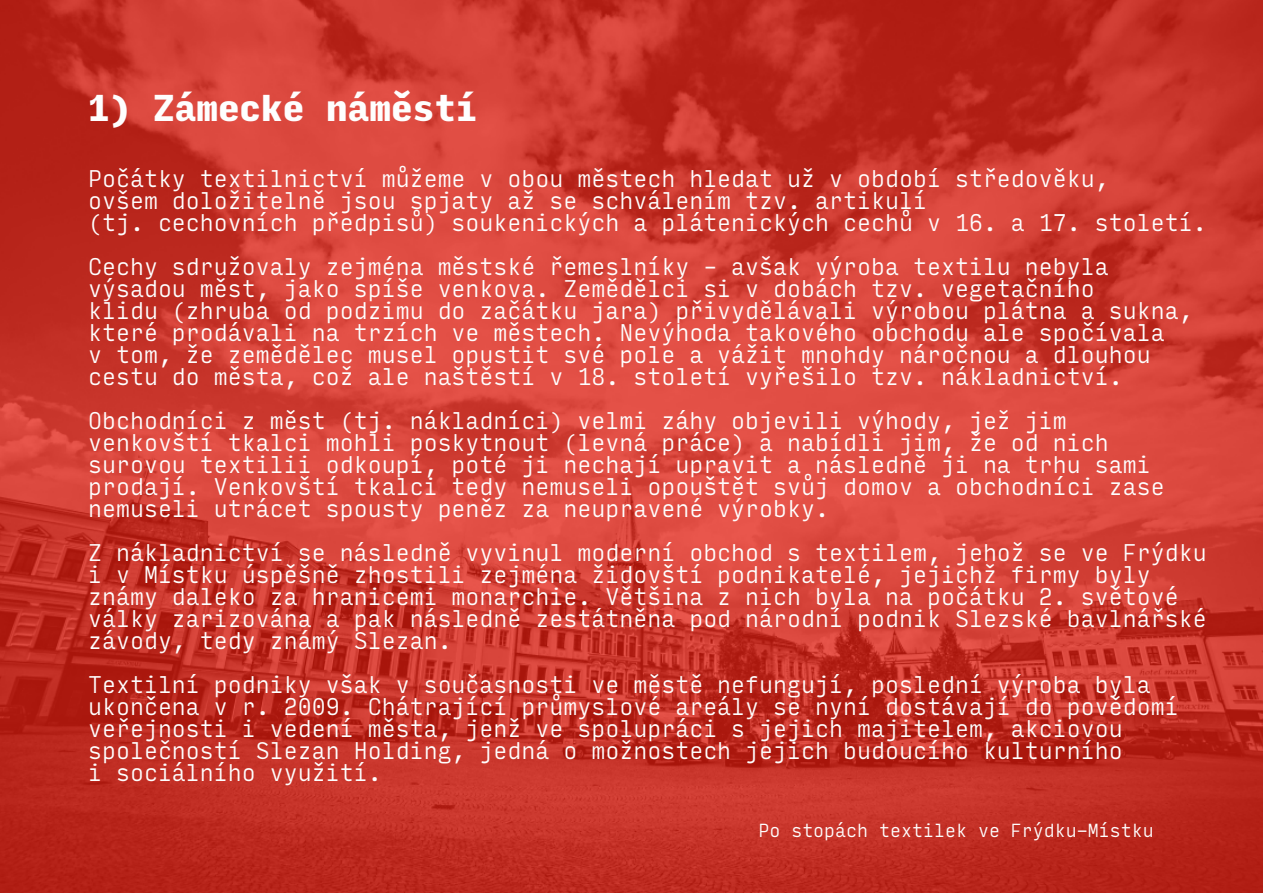
<style>
.page{position:relative;width:1263px;height:893px;background:#fff}
.page>*{position:absolute;margin:0;border:0;box-sizing:border-box;transform-origin:0 0}
.t1{font:900 36px "Input Mono Narrow";color:#fefefe}
.t2{font:300 23.25px/21.9px "Input Mono Narrow";color:#fefefe}
.t3{font:300 18.3px "Input Mono Narrow";color:#fefefe}
</style>
<div class="page">
<img style="left:0;top:0;width:1263px;height:892px">
<h1 class="t1" style="left:88px;top:94px;width:391px">1) Zámecké náměstí</h1>
<p class="t2" style="left:88px;top:170px;width:1120px">Počátky textilnictví můžeme v obou městech hledat už v období středověku,<br>ovšem doložitelně jsou spjaty až se schválením tzv. artikulí<br>(tj. cechovních předpisů) soukenických a plátenických cechů v 16. a 17. století.</p>
<p class="t2" style="left:88px;top:258px;width:1106px">Cechy sdružovaly zejména městské řemeslníky – avšak výroba textilu nebyla výsadou měst, jako spíše venkova. Zemědělci si v dobách tzv. vegetačního<br>klidu (zhruba od podzimu do začátku jara) přivydělávali výrobou plátna a sukna, které prodávali na trzích ve městech. Nevýhoda takového obchodu ale spočívala<br>v tom, že zemědělec musel opustit své pole a vážit mnohdy náročnou a dlouhou cestu do města, což ale naštěstí v 18. století vyřešilo tzv. nákladnictví.</p>
<p class="t2" style="left:88px;top:412px;width:1078px">Obchodníci z měst (tj. nákladníci) velmi záhy objevili výhody, jež jim venkovští tkalci mohli poskytnout (levná práce) a nabídli jim, že od nich surovou textilii odkoupí, poté ji nechají upravit a následně ji na trhu sami prodají. Venkovští tkalci tedy nemuseli opouštět svůj domov a obchodníci zase nemuseli utrácet spousty peněz za neupravené výrobky.</p>
<p class="t2" style="left:88px;top:543px;width:1120px">Z nákladnictví se následně vyvinul moderní obchod s textilem, jehož se ve Frýdku i v Místku úspěšně zhostili zejména židovští podnikatelé, jejichž firmy byly známy daleko za hranicemi monarchie. Většina z nich byla na počátku 2. světové války zarizována a pak následně zestátněna pod národní podnik Slezské bavlnářské závody, tedy známý Slezan.</p>
<p class="t2" style="left:88px;top:675px;width:1092px">Textilní podniky však v současnosti ve městě nefungují, poslední výroba byla ukončena v r. 2009. Chátrající průmyslové areály se nyní dostávají do povědomí veřejnosti i vedení města, jenž ve spolupráci s jejich majitelem, akciovou společností Slezan Holding, jedná o možnostech jejich budoucího kulturního<br>i sociálního využití.</p>
<p class="t3" style="left:758px;top:823px;width:397px">Po stopách textilek ve Frýdku-Místku</p>
</div>
